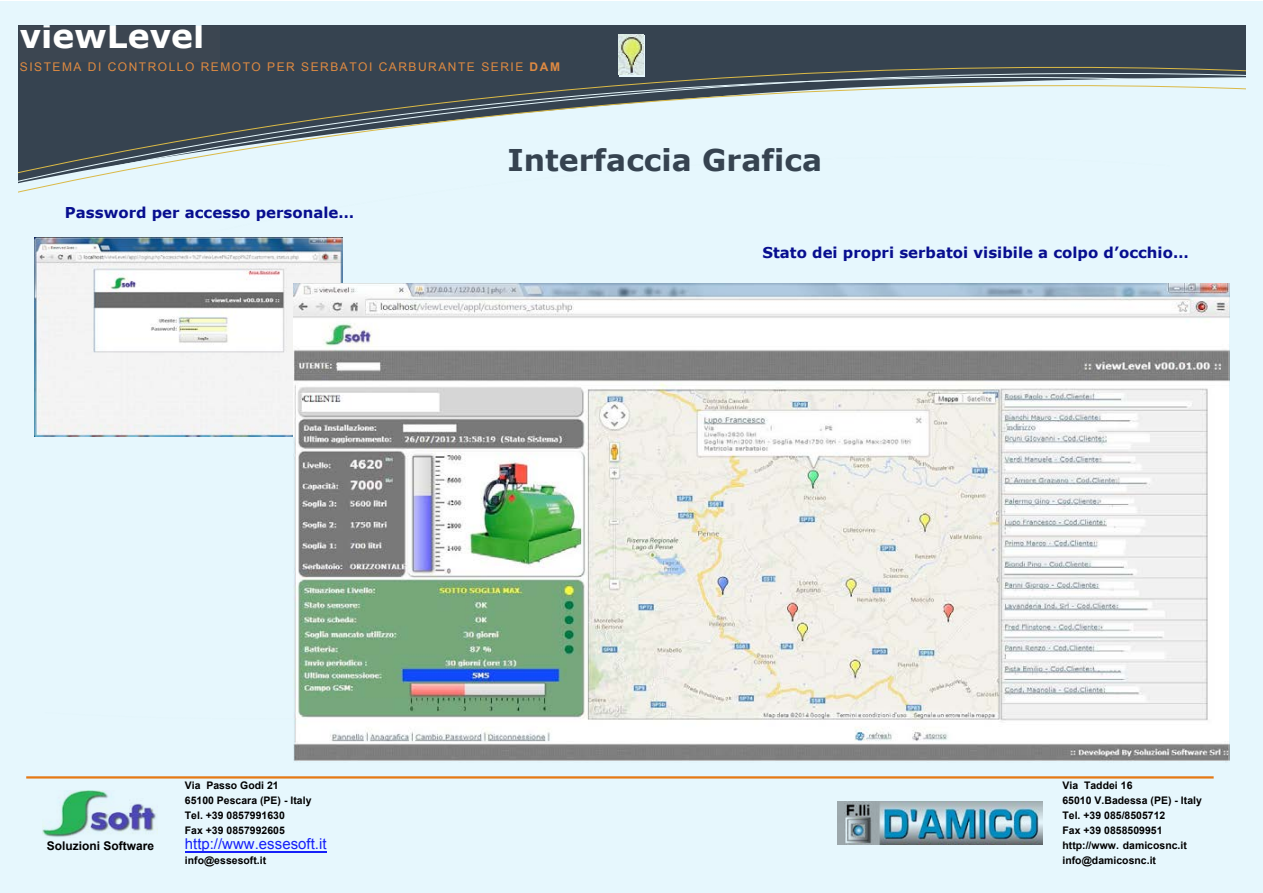
<style>
.page{position:relative;width:1263px;height:893px;background:#fff}
.page>*{position:absolute;margin:0;border:0;box-sizing:border-box;transform-origin:0 0}
.t1{font:700 33px "Verdana";color:#fffffe}
.t2{font:700 30px "Verdana";color:#3c4651}
.t3{font:700 15px "Verdana";color:#090f90}
.t4{font:15px "Arial";color:#1922fb}
.t5{font:12px "Arial";letter-spacing:.125em;color:#f78f43}
.t6{font:700 12px "Arial";color:#000}
.t7{font:700 10.5px/15px "Arial";letter-spacing:.005em;color:#000}
.s1{font-weight:700}
</style>
<div class="page">
<div style="left:0;top:1px;width:1263px;height:892px;background:#e6f7fd"></div>
<img style="left:35px;top:237px;width:307px;height:200px">
<div style="left:18px;top:26px;width:1227px;height:29px;background:#364350"></div>
<div style="left:18px;top:55px;width:1227px;height:19px;background:#364350"></div>
<svg style="left:18px;top:65px;width:1178px;height:9px;background:#3f4a52"></svg>
<svg style="left:18px;top:74px;width:1227px;height:119px"></svg>
<hr style="left:185px;top:851px;width:142px;height:1px;background:#1922fb">
<img style="left:42px;top:791px;width:115px;height:46px">
<img style="left:837px;top:802px;width:205px;height:43px">
<hr style="left:27px;top:776px;width:1185px;height:2px;background:#ff7e15">
<svg style="left:619px;top:35px;width:26px;height:41px"></svg>
<img style="left:294px;top:284px;width:936px;height:477px">
<h1 class="t1" style="left:20px;top:15px;width:186px">viewLevel</h1>
<p class="t5" style="left:20px;top:59px;width:542px">SISTEMA DI CONTROLLO REMOTO PER SERBATOI CARBURANTE SERIE <span class="s1">DAM</span></p>
<h3 class="t3" style="left:65px;top:203px;width:291px">Password per accesso personale…</h3>
<h2 class="t2" style="left:507px;top:141px;width:316px">Interfaccia Grafica</h2>
<h3 class="t3" style="left:762px;top:243px;width:428px">Stato dei propri serbatoi visibile a colpo d’occhio…</h3>
<p class="t6" style="left:47px;top:837px;width:109px">Soluzioni Software</p>
<p class="t7" style="left:185px;top:778px;width:128px">Via Passo Godi 21<br>65100 Pescara (PE) - Italy<br>Tel. +39 0857991630<br>Fax +39 0857992605</p>
<h3 class="t4" style="left:185px;top:834px;width:143px">http://www.essesoft.it</h3>
<p class="t7" style="left:185px;top:853px;width:83px">info@essesoft.it</p>
<p class="t7" style="left:1062px;top:778px;width:141px">Via Taddei 16<br>65010 V.Badessa (PE) - Italy<br>Tel. +39 085/8505712<br>Fax +39 0858509951 http://www. damicosnc.it info@damicosnc.it</p>
</div>
